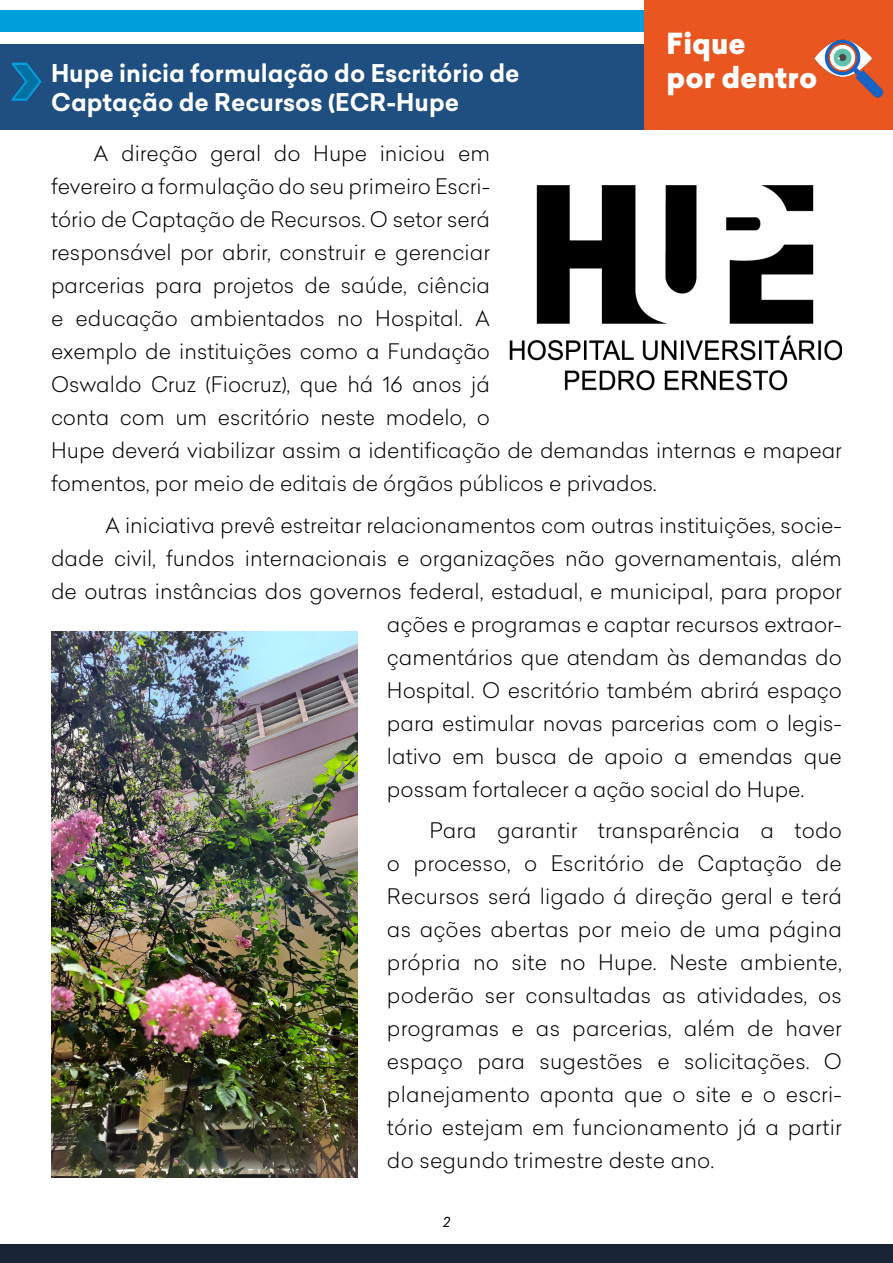
<style>
.page{position:relative;width:893px;height:1263px;background:#fff}
.page>*{position:absolute;margin:0;border:0;box-sizing:border-box;transform-origin:0 0}
.t1{font:900 28.5px/34.2px "Celias";color:#fff}
.t2{font:700 24px/28.8px "Celias";color:#fff}
.t3{font:300 21px/33px "Celias";color:#000}
.t4{font:italic 13.5px "Celias";color:#000}
</style>
<div class="page">
<div style="left:0;top:1244px;width:893px;height:19px;background:#182336"></div>
<div style="left:0;top:10px;width:893px;height:22px;background:#00a0dd"></div>
<div style="left:0;top:44px;width:893px;height:86px;background:#1e4f80"></div>
<svg style="left:12px;top:63px;width:29px;height:38px"></svg>
<img style="left:509px;top:185px;width:333px;height:206px">
<img style="left:51px;top:631px;width:306px;height:547px">
<div style="left:644px;top:0;width:249px;height:130px;background:#ea561f"></div>
<img style="left:814px;top:39px;width:70px;height:59px">
<h1 class="t1" style="left:666px;top:27px;width:152px">Fique<br>por dentro</h1>
<p class="t2" style="left:51px;top:60px;width:470px">Hupe inicia formulação do Escritório de<br>Captação de Recursos (ECR-Hupe</p>
<p class="t3" style="left:51px;top:136px;width:792px;text-indent:43px">A direção geral do Hupe iniciou em<br>fevereiro a formulação do seu primeiro Escri-<br>tório de Captação de Recursos. O setor será<br>responsável por abrir, construir e gerenciar<br>parcerias para projetos de saúde, ciência<br>e educação ambientados no Hospital. A<br>exemplo de instituições como a Fundação<br>Oswaldo Cruz (Fiocruz), que há 16 anos já<br>conta com um escritório neste modelo, o<br>Hupe deverá viabilizar assim a identificação de demandas internas e mapear fomentos, por meio de editais de órgãos públicos e privados.</p>
<p class="t3" style="left:105px;top:508px;width:738px">A iniciativa prevê estreitar relacionamentos com outras instituições, socie-</p>
<p class="t3" style="left:51px;top:541px;width:792px">dade civil, fundos internacionais e organizações não governamentais, além</p>
<p class="t3" style="left:51px;top:574px;width:792px">de outras instâncias dos governos federal, estadual, e municipal, para propor</p>
<p class="t3" style="left:387px;top:607px;width:456px">ações e programas e captar recursos extraor-</p>
<p class="t3" style="left:387px;top:640px;width:456px">çamentários que atendam às demandas do</p>
<p class="t3" style="left:387px;top:673px;width:456px">Hospital. O escritório também abrirá espaço</p>
<p class="t3" style="left:387px;top:706px;width:456px">para estimular novas parcerias com o legis-</p>
<p class="t3" style="left:387px;top:739px;width:456px">lativo em busca de apoio a emendas que</p>
<p class="t3" style="left:387px;top:772px;width:419px">possam fortalecer a ação social do Hupe.</p>
<p class="t3" style="left:387px;top:813px;width:457px;text-align:justify;text-indent:43px">Para garantir transparência a todo o processo, o Escritório de Captação de Recursos será ligado á direção geral e terá as ações abertas por meio de uma página própria no site no Hupe. Neste ambiente, poderão ser consultadas as atividades, os programas e as parcerias, além de haver espaço para sugestões e solicitações. O planejamento aponta que o site e o escri&shy;tório estejam em funcionamento já a partir do segundo trimestre deste ano.</p>
<p class="t4" style="left:443px;top:1212px;width:9px">2</p>
</div>
